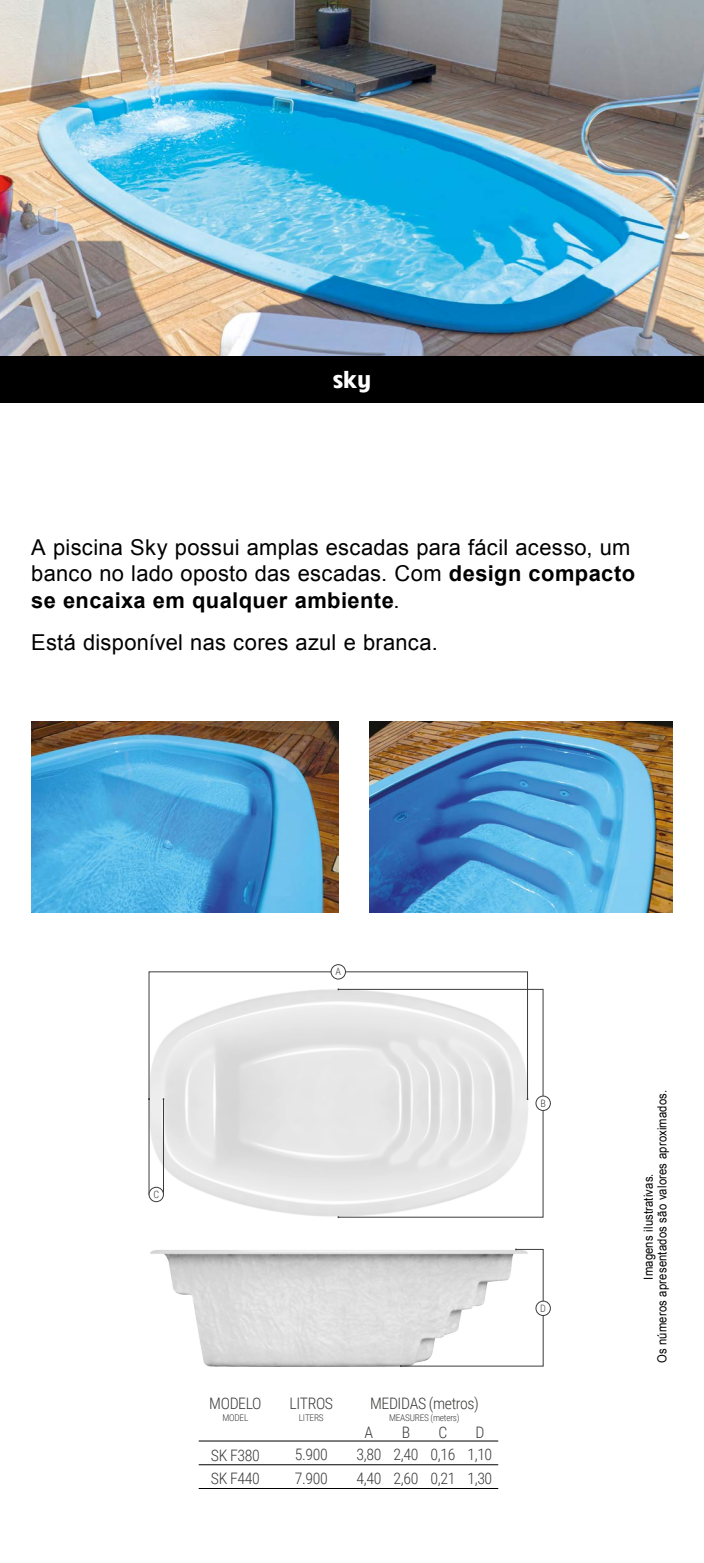
<style>
.page{position:relative;width:704px;height:1563px;background:#fff}
.page>*{position:absolute;margin:0;border:0;box-sizing:border-box;transform-origin:0 0}
.t1{font:700 23.44px "Ruck Sack";color:#fff}
.t2{font:21.88px/26.2px "Arial";letter-spacing:.01em;color:#000}
.t3{font:300 15.81px/23.8px "Roboto Condensed";letter-spacing:-.025em;color:#3c3c3b}
.t4{font:12.5px/13.8px "Arial";letter-spacing:.015em;color:#000;text-align:center;scale:.9 1}
.t5{font:300 10.12px "Roboto Condensed";color:#3c3c3b}
.t6{font:300 9.31px "Roboto Condensed";letter-spacing:-.025em;color:#3c3c3b}
.s1{font-weight:700}
</style>
<div class="page">
<img style="left:31px;top:721px;width:307px;height:192px">
<img style="left:369px;top:721px;width:303px;height:192px">
<img style="left:0;top:0;width:703px;height:356px">
<div style="left:0;top:356px;width:703px;height:47px;background:#000"></div>
<img style="left:148px;top:988px;width:381px;height:378px">
<div style="left:149px;top:1099px;width:15px;height:95px;border:1px solid #3c3c3b"></div>
<svg style="left:399px;top:1248px;width:144px;height:119px"></svg>
<div style="left:330px;top:964px;width:15px;height:15px;border:1px solid #3c3c3b;border-radius:50%"></div>
<div style="left:535px;top:1095px;width:15px;height:15px;border:1px solid #3c3c3b;border-radius:50%"></div>
<div style="left:149px;top:1187px;width:14px;height:14px;background:#fff;border-radius:50%"></div>
<div style="left:149px;top:1187px;width:15px;height:15px;border:1px solid #3c3c3b;border-radius:50%"></div>
<div style="left:535px;top:1301px;width:15px;height:14px;background:#fff;border-radius:50%"></div>
<div style="left:535px;top:1300px;width:15px;height:15px;border:1px solid #3c3c3b;border-radius:50%"></div>
<hr style="left:198px;top:1464px;width:300px;height:1px;background:#000">
<hr style="left:198px;top:1488px;width:300px;height:1px;background:#000">
<hr style="left:198px;top:1440px;width:300px;height:1px;background:#000">
<p class="t1" style="left:332px;top:364px;width:40px">sky</p>
<p class="t2" style="left:31px;top:534px;width:605px">A piscina Sky possui amplas escadas para fácil acesso, um banco no lado oposto das escadas. Com <span class="s1">design compacto se encaixa em qualquer ambiente</span>.</p>
<p class="t2" style="left:31px;top:629px;width:408px">Está disponível nas cores azul e branca.</p>
<p class="t5" style="left:153px;top:1187px;width:7px">C</p>
<p class="t5" style="left:335px;top:964px;width:7px">A</p>
<p class="t5" style="left:540px;top:1095px;width:7px">B</p>
<p class="t3" style="left:209px;top:1390px;width:54px">MODELO</p>
<p class="t6" style="left:222px;top:1411px;width:27px">MODEL</p>
<p class="t3" style="left:289px;top:1390px;width:45px">LITROS</p>
<p class="t6" style="left:299px;top:1411px;width:26px">LITERS</p>
<p class="t3" style="left:370px;top:1390px;width:110px">MEDIDAS (metros)</p>
<p class="t6" style="left:389px;top:1411px;width:72px">MEASURES (meters)</p>
<p class="t3" style="left:364px;top:1419px;width:10px">A</p>
<p class="t3" style="left:401px;top:1419px;width:10px">B</p>
<p class="t3" style="left:438px;top:1419px;width:10px">C</p>
<p class="t3" style="left:475px;top:1419px;width:11px">D</p>
<p class="t3" style="left:211px;top:1442px;width:50px">SK F380<br>SK F440</p>
<p class="t3" style="left:294px;top:1442px;width:34px">5.900<br>7.900</p>
<p class="t3" style="left:356px;top:1442px;width:26px">3,80<br>4,40</p>
<p class="t3" style="left:393px;top:1442px;width:26px">2,40<br>2,60</p>
<p class="t3" style="left:430px;top:1442px;width:26px">0,16<br>0,21</p>
<p class="t3" style="left:467px;top:1442px;width:26px">1,10<br>1,30</p>
<p class="t5" style="left:540px;top:1300px;width:7px">D</p>
<p class="t4" style="left:641px;top:1363px;width:305px;rotate:-90deg">Imagens ilustrativas.<br>Os números apresentados são valores aproximados.</p>
</div>
